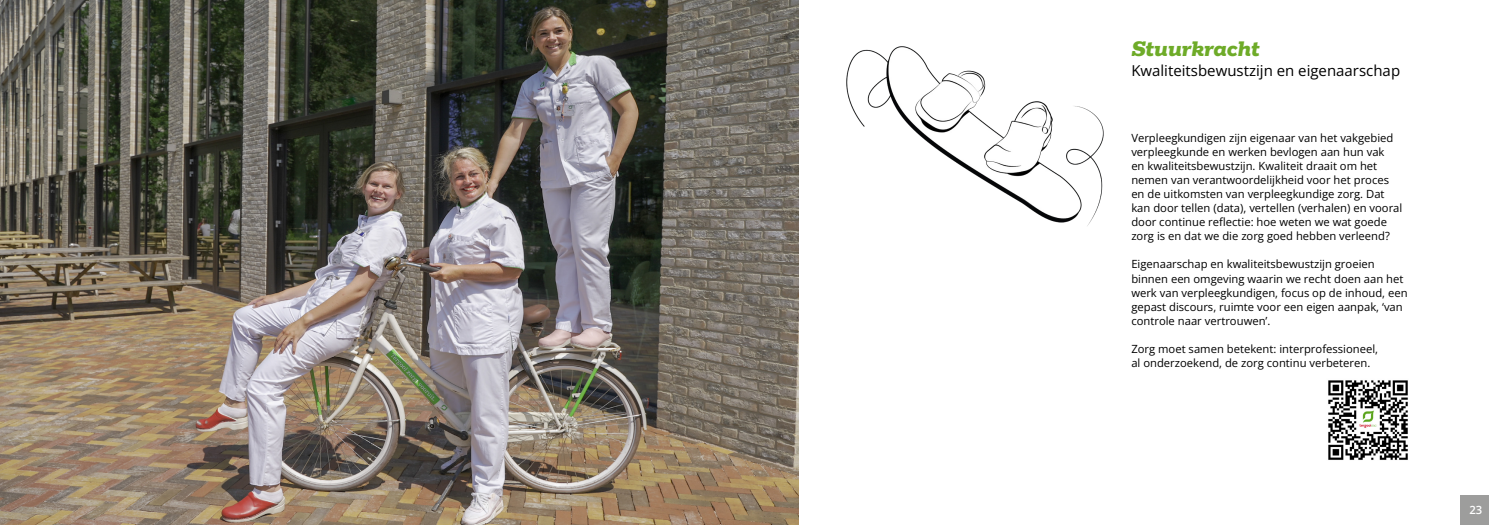
<style>
.page{position:relative;width:1489px;height:525px;background:#fff}
.page>*{position:absolute;margin:0;border:0;box-sizing:border-box;transform-origin:0 0}
.t1{font:italic 600 25px "Rokkitt";color:#6eab28}
.t2{font:15px "Open Sans";color:#000}
.t3{font:11.25px/14px "Open Sans";color:#000}
.t4{font:11.25px "Open Sans";color:#fff}
</style>
<div class="page">
<img style="left:0;top:0;width:798px;height:524px">
<div style="left:1460px;top:495px;width:28px;height:29px;background:#9d9d9c"></div>
<img style="left:1328px;top:380px;width:80px;height:80px">
<img style="left:846px;top:46px;width:258px;height:180px">
<h1 class="t1" style="left:1131px;top:33px;width:130px">Stuurkracht</h1>
<h2 class="t2" style="left:1131px;top:60px;width:270px">Kwaliteitsbewustzijn en eigenaarschap</h2>
<p class="t3" style="left:1131px;top:130px;width:272px">Verpleegkundigen zijn eigenaar van het vakgebied verpleegkunde en werken bevlogen aan hun vak<br>en kwaliteitsbewustzijn. Kwaliteit draait om het nemen van verantwoordelijkheid voor het proces en de uitkomsten van verpleegkundige zorg. Dat kan door tellen (data), vertellen (verhalen) en vooral door continue reflectie: hoe weten we wat goede zorg is en dat we die zorg goed hebben verleend?</p>
<p class="t3" style="left:1131px;top:257px;width:278px">Eigenaarschap en kwaliteitsbewustzijn groeien binnen een omgeving waarin we recht doen aan het werk van verpleegkundigen, focus op de inhoud, een gepast discours, ruimte voor een eigen aanpak, ‘van controle naar vertrouwen’.</p>
<p class="t3" style="left:1131px;top:341px;width:248px">Zorg moet samen betekent: interprofessioneel, al onderzoekend, de zorg continu verbeteren.</p>
<p class="t4" style="left:1469px;top:502px;width:14px">23</p>
</div>
